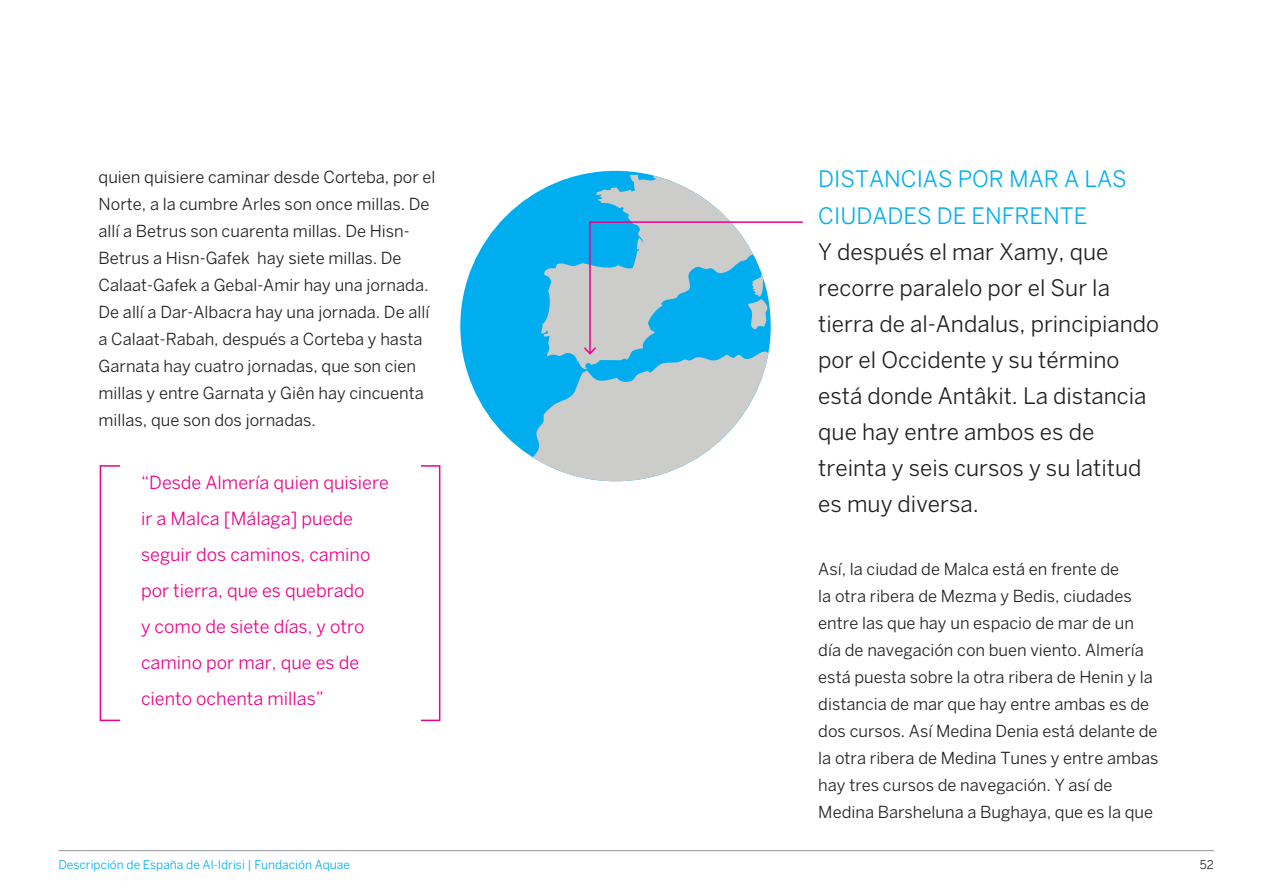
<style>
.page{position:relative;width:1263px;height:893px;background:#fff}
.page>*{position:absolute;margin:0;border:0;box-sizing:border-box;transform-origin:0 0}
.t1{font:22.5px/36px "Benton Sans";color:#231f20}
.t2{font:22.5px/36px "Benton Sans";color:#00aeef}
.t3{font:18px/36px "Benton Sans";color:#ed028c}
.t4{font:16.5px/27px "Benton Sans";color:#231f20}
.t5{font:12px "Benton Sans";color:#00aeef}
.t6{font:12px "Benton Sans";color:#231f20}
</style>
<div class="page">
<hr style="left:58px;top:850px;width:1156px;height:1px;background:#939598">
<svg style="left:460px;top:171px;width:308px;height:310px"></svg>
<svg style="left:585px;top:363px;width:6px;height:6px"></svg>
<svg style="left:582px;top:221px;width:221px;height:135px"></svg>
<p class="t4" style="left:99px;top:163px;width:338px">quien quisiere caminar desde Corteba, por el Norte, a la cumbre Arles son once millas. De allí a Betrus son cuarenta millas. De Hisn-Betrus a Hisn-Gafek hay siete millas. De Calaat-Gafek a Gebal-Amir hay una jornada.<br>De allí a Dar-Albacra hay una jornada. De allí a Calaat-Rabah, después a Corteba y hasta Garnata hay cuatro jornadas, que son cien millas y entre Garnata y Giên hay cincuenta millas, que son dos jornadas.</p>
<p class="t3" style="left:141px;top:464px;width:249px">“Desde Almería quien quisiere ir a Malca [Málaga] puede seguir dos caminos, camino por tierra, que es quebrado<br>y como de siete días, y otro camino por mar, que es de ciento ochenta millas”</p>
<h1 class="t2" style="left:818px;top:161px;width:310px">DISTANCIAS POR MAR A LAS<br>CIUDADES DE ENFRENTE</h1>
<h1 class="t1" style="left:818px;top:233px;width:342px">Y después el mar Xamy, que recorre paralelo por el Sur la tierra de al-Andalus, principiando por el Occidente y su término está donde Antâkit. La distancia que hay entre ambos es de treinta y seis cursos y su latitud es muy diversa.</h1>
<p class="t4" style="left:818px;top:555px;width:342px">Así, la ciudad de Malca está en frente de<br>la otra ribera de Mezma y Bedis, ciudades entre las que hay un espacio de mar de un día de navegación con buen viento. Almería está puesta sobre la otra ribera de Henin y la distancia de mar que hay entre ambas es de dos cursos. Así Medina Denia está delante de la otra ribera de Medina Tunes y entre ambas hay tres cursos de navegación. Y así de Medina Barsheluna a Bughaya, que es la que</p>
<p class="t5" style="left:58px;top:857px;width:293px">Descripción de España de Al-Idrisi | Fundación Aquae</p>
<p class="t6" style="left:1200px;top:857px;width:16px">52</p>
</div>
